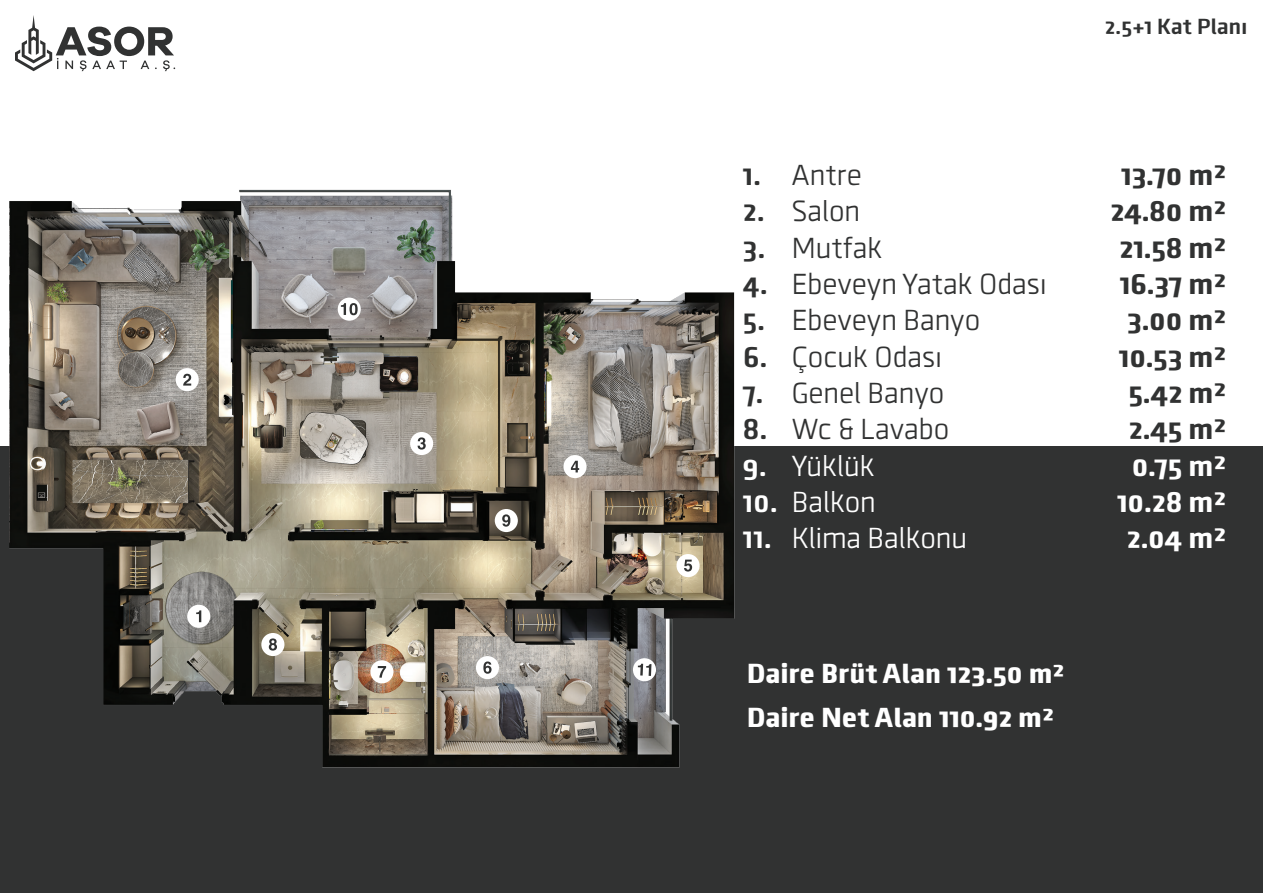
<style>
.page{position:relative;width:1263px;height:893px;background:#fff}
.page>*{position:absolute;margin:0;border:0;box-sizing:border-box;transform-origin:0 0}
.t1{font:300 30.3px/36.3px "Clio";color:#313232}
.t2{font:800 30.3px/36.3px "Clio";color:#313232;text-align:right}
.t3{font:300 30.3px/36.3px "Clio";color:#fff}
.t4{font:800 30.3px/36.3px "Clio";color:#fff;text-align:center}
.t5{font:700 30.3px/36.3px "Clio";color:#313232}
.t6{font:700 30.3px/36.3px "Clio";color:#fff}
.t7{font:900 28.65px/44.1px "Clio";color:#fff}
.t8{font:700 22.8px "Clio";color:#313232}
</style>
<div class="page">
<div style="left:0;top:446px;width:1263px;height:447px;background:#313232"></div>
<svg style="left:15px;top:15px;width:160px;height:56px"></svg>
<img style="left:9px;top:189px;width:726px;height:579px">
<div style="left:410px;top:432px;width:23px;height:23px;background:#fff;border-radius:50%"></div>
<svg style="left:418px;top:437px;width:8px;height:13px"></svg>
<div style="left:176px;top:368px;width:23px;height:23px;background:#fff;border-radius:50%"></div>
<svg style="left:183px;top:374px;width:8px;height:12px"></svg>
<div style="left:563px;top:455px;width:24px;height:23px;background:#fff;border-radius:50%"></div>
<svg style="left:571px;top:461px;width:8px;height:11px"></svg>
<div style="left:676px;top:554px;width:24px;height:23px;background:#fff;border-radius:50%"></div>
<svg style="left:684px;top:560px;width:8px;height:12px"></svg>
<div style="left:476px;top:656px;width:23px;height:23px;background:#fff;border-radius:50%"></div>
<svg style="left:483px;top:661px;width:8px;height:13px"></svg>
<div style="left:370px;top:660px;width:23px;height:23px;background:#fff;border-radius:50%"></div>
<svg style="left:378px;top:666px;width:8px;height:12px"></svg>
<div style="left:261px;top:633px;width:23px;height:23px;background:#fff;border-radius:50%"></div>
<svg style="left:269px;top:638px;width:8px;height:13px"></svg>
<div style="left:495px;top:509px;width:23px;height:23px;background:#fff;border-radius:50%"></div>
<svg style="left:502px;top:514px;width:8px;height:13px"></svg>
<div style="left:338px;top:298px;width:23px;height:23px;background:#fff;border-radius:50%"></div>
<svg style="left:341px;top:303px;width:17px;height:12px"></svg>
<div style="left:187px;top:605px;width:23px;height:23px;background:#fff;border-radius:50%"></div>
<svg style="left:196px;top:610px;width:5px;height:12px"></svg>
<div style="left:633px;top:658px;width:23px;height:23px;background:#fff;border-radius:50%"></div>
<svg style="left:638px;top:664px;width:13px;height:12px"></svg>
<p class="t8" style="left:1105px;top:13px;width:144px">2.5+1 Kat Planı</p>
<p class="t5" style="left:743px;top:157px;width:27px">1.<br>2.<br>3.<br>4.<br>5.<br>6.<br>7.<br>8.</p>
<p class="t6" style="left:743px;top:447px;width:37px">9.<br>10.<br>11.</p>
<p class="t1" style="left:792px;top:157px;width:257px">Antre<br>Salon<br>Mutfak<br>Ebeveyn Yatak Odası<br>Ebeveyn Banyo<br>Çocuk Odası<br>Genel Banyo<br>Wc &amp; Lavabo</p>
<p class="t3" style="left:792px;top:448px;width:177px">Yüklük<br>Balkon<br>Klima Balkonu</p>
<p class="t7" style="left:747px;top:651px;width:320px">Daire Brüt Alan 123.50 m²<br>Daire Net Alan 110.92 m²</p>
<p class="t2" style="left:1110px;top:157px;width:118px">13.70 m²<br>24.80 m²<br>21.58 m²<br>16.37 m²<br>3.00 m²<br>10.53 m²<br>5.42 m²<br>2.45 m²</p>
<p class="t4" style="left:1117px;top:448px;width:111px">0.75 m²<br>10.28 m²<br>2.04 m²</p>
</div>
